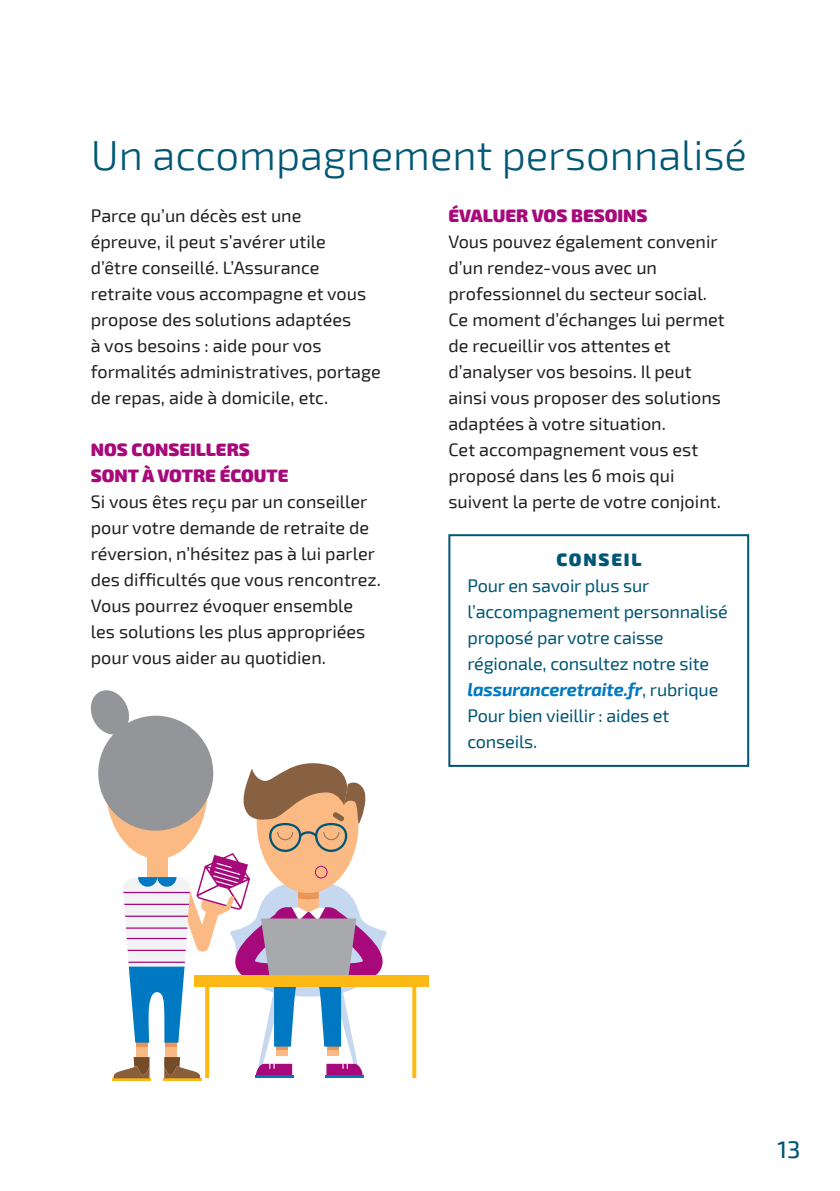
<style>
.page{position:relative;width:840px;height:1191px;background:#fff}
.page>*{position:absolute;margin:0;border:0;box-sizing:border-box;transform-origin:0 0}
.t1{font:300 42px "Exo 2";color:#005775}
.t2{font:500 24px "Exo 2";color:#005775}
.t3{font:18px/26px "Exo 2";color:#231f20}
.t4{font:18px/26px "Exo 2";letter-spacing:-.01em;color:#005775}
.t5{font:900 18px/26px "Exo 2";color:#a8097a}
.t6{font:900 18px "Exo 2";letter-spacing:.1em;color:#005775}
.s1{font-weight:700;font-style:italic;color:#0079c2}
</style>
<div class="page">
<div style="left:448px;top:534px;width:300px;height:233px;border:2px solid #005775"></div>
<svg style="left:91px;top:690px;width:38px;height:45px"></svg>
<div style="left:194px;top:975px;width:234px;height:11px;background:#fcb814"></div>
<div style="left:98px;top:715px;width:115px;height:115px;background:#939598;border-radius:50%"></div>
<svg style="left:412px;top:986px;width:4px;height:92px"></svg>
<hr style="left:163px;top:1078px;width:38px;height:3px;background:#fcb814">
<hr style="left:112px;top:1078px;width:39px;height:3px;background:#fcb814">
<svg style="left:105px;top:755px;width:281px;height:323px"></svg>
<h1 class="t1" style="left:91px;top:131px;width:657px">Un accompagnement personnalisé</h1>
<p class="t3" style="left:91px;top:203px;width:291px">Parce qu’un décès est une<br>épreuve, il peut s’avérer utile<br>d’être conseillé. L’Assurance retraite vous accompagne et vous propose des solutions adaptées<br>à vos besoins : aide pour vos formalités administratives, portage de repas, aide à domicile, etc.</p>
<p class="t5" style="left:91px;top:437px;width:199px">NOS CONSEILLERS<br>SONT À VOTRE ÉCOUTE</p>
<p class="t3" style="left:91px;top:489px;width:291px">Si vous êtes reçu par un conseiller pour votre demande de retraite de réversion, n’hésitez pas à lui parler des difficultés que vous rencontrez.<br>Vous pourrez évoquer ensemble les solutions les plus appropriées pour vous aider au quotidien.</p>
<p class="t5" style="left:448px;top:203px;width:200px">ÉVALUER VOS BESOINS</p>
<p class="t3" style="left:448px;top:229px;width:278px">Vous pouvez également convenir d’un rendez-vous avec un professionnel du secteur social.<br>Ce moment d’échanges lui permet de recueillir vos attentes et d’analyser vos besoins. Il peut ainsi vous proposer des solutions adaptées à votre situation.<br>Cet accompagnement vous est proposé dans les 6 mois qui suivent la perte de votre conjoint.</p>
<p class="t6" style="left:556px;top:548px;width:87px">CONSEIL</p>
<p class="t4" style="left:467px;top:572px;width:262px">Pour en savoir plus sur l’accompagnement personnalisé proposé par votre caisse régionale, consultez notre site <span class="s1">lassuranceretraite.fr</span>, rubrique<br>Pour bien vieillir : aides et conseils.</p>
<h2 class="t2" style="left:777px;top:1135px;width:25px">13</h2>
</div>
